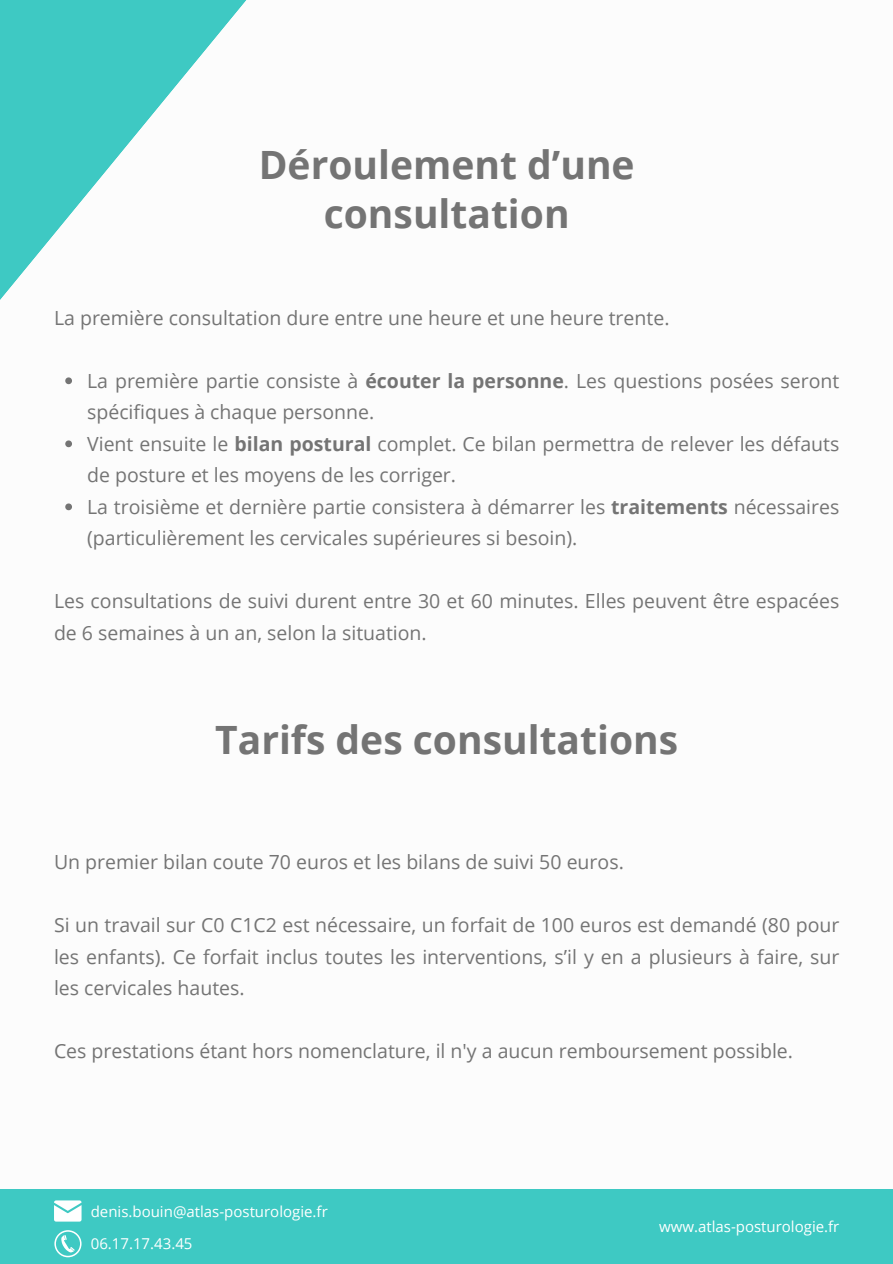
<style>
.page{position:relative;width:893px;height:1264px;background:#fff}
.page>*{position:absolute;margin:0;border:0;box-sizing:border-box;transform-origin:0 0}
.t1{font:700 39px/48.3px "Open Sans";color:#747474;text-align:center}
.t2{font:19.5px/31.5px "Open Sans";color:#747474}
.t3{font:15px "Open Sans";color:#fff}
.s1{font-weight:700}
</style>
<div class="page">
<svg style="left:0;top:0;width:247px;height:300px"></svg>
<svg style="left:65px;top:377px;width:7px;height:7px"></svg>
<svg style="left:65px;top:440px;width:7px;height:7px"></svg>
<svg style="left:65px;top:503px;width:7px;height:7px"></svg>
<div style="left:0;top:1189px;width:892px;height:74px;background:#3ec9c3"></div>
<svg style="left:54px;top:1200px;width:27px;height:21px"></svg>
<svg style="left:54px;top:1230px;width:27px;height:27px"></svg>
<div style="left:56px;top:1231px;width:24px;height:24px;background:#3ec9c3;border-radius:50%"></div>
<svg style="left:61px;top:1235px;width:14px;height:17px"></svg>
<h2 class="t1" style="left:259px;top:140px;width:377px">Déroulement d’une consultation</h2>
<h1 class="t2" style="left:54px;top:301px;width:617px">La première consultation dure entre une heure et une heure trente.</h1>
<h2 class="t2" style="left:87px;top:364px;width:753px">La première partie consiste à <span class="s1">écouter la personne</span>. Les questions posées seront spécifiques à chaque personne.</h2>
<p class="t2" style="left:87px;top:427px;width:753px">Vient ensuite le <span class="s1">bilan postural</span> complet. Ce bilan permettra de relever les défauts de posture et les moyens de les corriger.</p>
<p class="t2" style="left:87px;top:490px;width:753px">La troisième et dernière partie consistera à démarrer les <span class="s1">traitements</span> nécessaires (particulièrement les cervicales supérieures si besoin).</p>
<p class="t2" style="left:54px;top:585px;width:786px">Les consultations de suivi durent entre 30 et 60 minutes. Elles peuvent être espacées de 6 semaines à un an, selon la situation.</p>
<h2 class="t1" style="left:215px;top:714px;width:464px">Tarifs des consultations</h2>
<p class="t2" style="left:54px;top:845px;width:571px">Un premier bilan coute 70 euros et les bilans de suivi 50 euros.</p>
<p class="t2" style="left:54px;top:908px;width:786px;text-align:justify">Si un travail sur C0 C1C2 est nécessaire, un forfait de 100 euros est demandé (80 pour les enfants). Ce forfait inclus toutes les interventions, s’il y en a plusieurs à faire, sur les cervicales hautes.</p>
<p class="t2" style="left:54px;top:1034px;width:740px">Ces prestations étant hors nomenclature, il n'y a aucun remboursement possible.</p>
<h1 class="t3" style="left:91px;top:1200px;width:238px">denis.bouin@atlas-posturologie.fr</h1>
<h2 class="t3" style="left:91px;top:1233px;width:103px">06.17.17.43.45</h2>
<h2 class="t3" style="left:659px;top:1215px;width:182px">www.atlas-posturologie.fr</h2>
</div>
